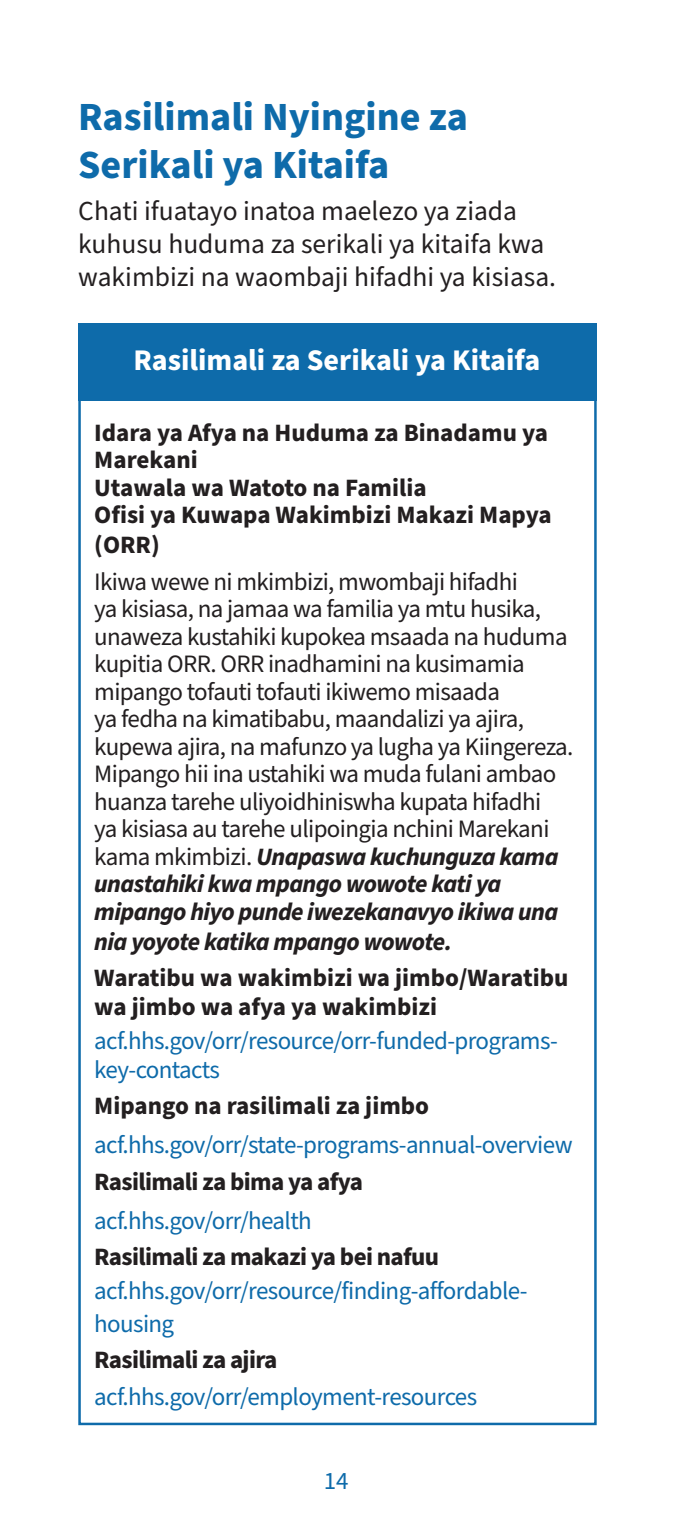
<style>
.page{position:relative;width:675px;height:1530px;background:#fff}
.page>*{position:absolute;margin:0;border:0;box-sizing:border-box;transform-origin:0 0}
.Table_text{font:700 40px/48px "Source Sans Pro";color:#0e6baa}
.t1{font:700 30px "Source Sans Pro";color:#fff}
.Table_text-2{font:27.5px/33px "Source Sans Pro";color:#231f20}
.Table_text-3{font:25px/27.5px "Source Sans Pro";letter-spacing:-.025em;color:#231f20}
.Table_text-4{font:25px/28.8px "Source Sans Pro";letter-spacing:-.025em;color:#0e6baa}
.Table_Sub_Head{font:700 25px/27.5px "Source Sans Pro";color:#231f20}
.Table_text-5{font:700 25px/28.8px "Source Sans Pro";color:#231f20}
.Table_text-6{font:700 25px "Source Sans Pro";letter-spacing:-.02em;color:#231f20}
.Table_text-7{font:italic 700 25px "Source Sans Pro";letter-spacing:-.025em;color:#231f20}
.s1{font-weight:700;font-style:italic}
</style>
<div class="page">
<div style="left:78px;top:323px;width:519px;height:78px;background:#0e6baa"></div>
<p class="Table_text" style="left:78px;top:94px;width:391px">Rasilimali Nyingine za<br>Serikali ya Kitaifa</p>
<p class="Table_text-2" style="left:78px;top:195px;width:479px">Chati ifuatayo inatoa maelezo ya ziada kuhusu huduma za serikali ya kitaifa kwa wakimbizi na waombaji hifadhi ya kisiasa.</p>
<p class="t1" style="left:134px;top:340px;width:408px">Rasilimali za Serikali ya Kitaifa</p>
<p class="Table_Sub_Head" style="left:94px;top:419px;width:459px">Idara ya Afya na Huduma za Binadamu ya<br>Marekani<br>Utawala wa Watoto na Familia<br>Ofisi ya Kuwapa Wakimbizi Makazi Mapya</p>
<p class="Table_Sub_Head" style="left:94px;top:532px;width:67px">(ORR)</p>
<p class="Table_text-3" style="left:94px;top:568px;width:481px">Ikiwa wewe ni mkimbizi, mwombaji hifadhi<br>ya kisiasa, na jamaa wa familia ya mtu husika, unaweza kustahiki kupokea msaada na huduma kupitia ORR. ORR inadhamini na kusimamia mipango tofauti tofauti ikiwemo misaada<br>ya fedha na kimatibabu, maandalizi ya ajira, kupewa ajira, na mafunzo ya lugha ya Kiingereza.<br>Mipango hii ina ustahiki wa muda fulani ambao huanza tarehe uliyoidhiniswha kupata hifadhi<br>ya kisiasa au tarehe ulipoingia nchini Marekani kama mkimbizi. <span class="s1">Unapaswa kuchunguza kama unastahiki kwa mpango wowote kati ya mipango hiyo punde iwezekanavyo ikiwa una</span></p>
<p class="Table_text-7" style="left:94px;top:924px;width:359px">nia yoyote katika mpango wowote.</p>
<p class="Table_text-5" style="left:94px;top:964px;width:476px">Waratibu wa wakimbizi wa jimbo/Waratibu wa jimbo wa afya ya wakimbizi</p>
<p class="Table_text-4" style="left:94px;top:1027px;width:465px">acf.hhs.gov/orr/resource/orr-funded-programs&shy;key-contacts</p>
<p class="Table_text-5" style="left:94px;top:1092px;width:336px">Mipango na rasilimali za jimbo</p>
<p class="Table_text-4" style="left:94px;top:1131px;width:480px">acf.hhs.gov/orr/state-programs-annual-overview</p>
<p class="Table_text-6" style="left:94px;top:1164px;width:270px">Rasilimali za bima ya afya</p>
<p class="Table_text-4" style="left:94px;top:1207px;width:219px">acf.hhs.gov/orr/health</p>
<p class="Table_text-6" style="left:94px;top:1240px;width:346px">Rasilimali za makazi ya bei nafuu</p>
<p class="Table_text-4" style="left:94px;top:1275px;width:435px;line-height:32.5px">acf.hhs.gov/orr/resource/finding-affordable&shy;housing</p>
<p class="Table_text-6" style="left:94px;top:1343px;width:185px">Rasilimali za ajira</p>
<p class="Table_text-4" style="left:94px;top:1383px;width:384px">acf.hhs.gov/orr/employment-resources</p>
<p class="Table_text-4" style="left:324px;top:1467px;width:26px">14</p>
</div>
